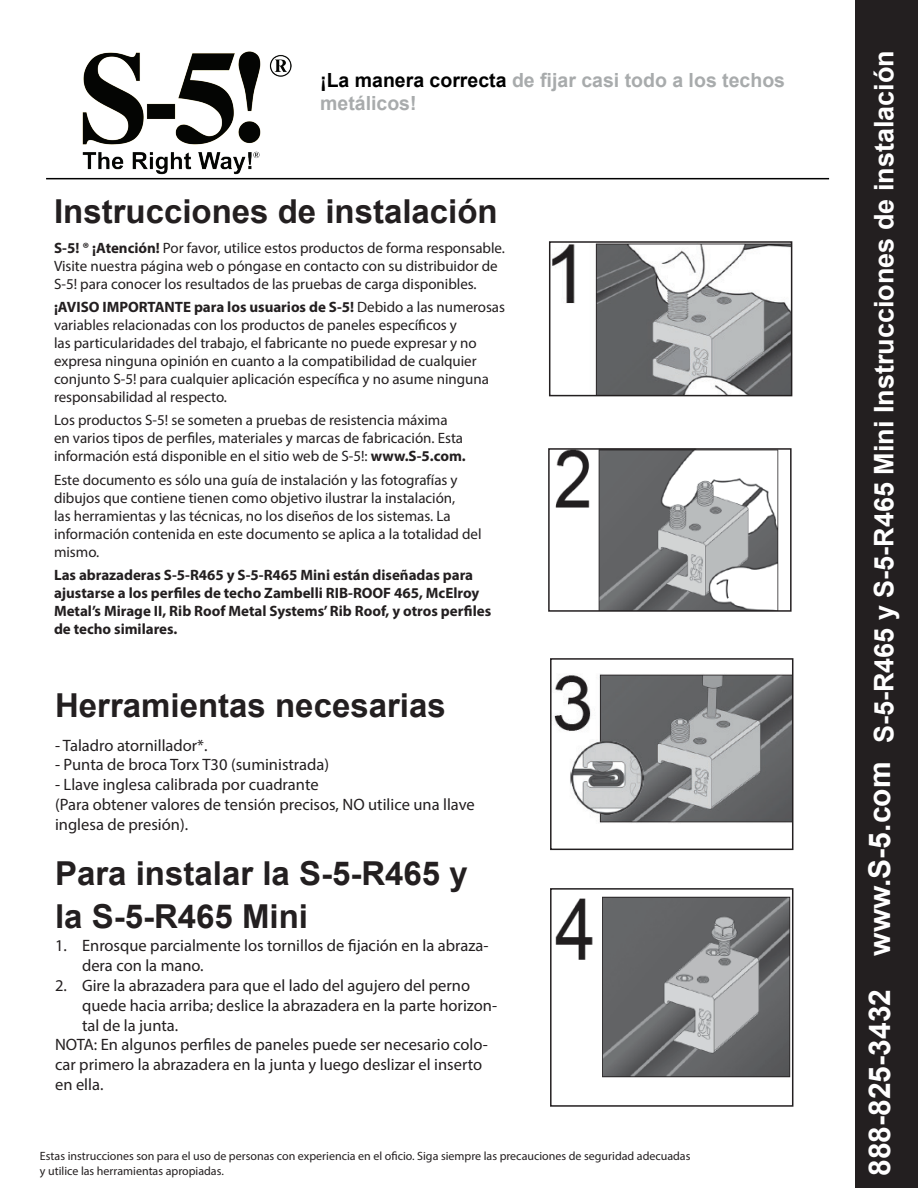
<style>
.page{position:relative;width:918px;height:1188px;background:#fff}
.page>*{position:absolute;margin:0;border:0;box-sizing:border-box;transform-origin:0 0}
.t1{font:700 33px/43.2px "Arial";color:#231f20}
.t2{font:700 27px "Arial";color:#fff}
.t3{font:700 19.5px/23.4px "Arial";color:#a8abac}
.t4{font:16.5px/19.8px "Myriad Pro";color:#231f20}
.t5{font:15px/18px "Myriad Pro";color:#231f20}
.t6{font:700 15px/18px "Myriad Pro";color:#231f20}
.t7{font:12px/14.4px "Myriad Pro";color:#231f20}
.s1{color:#000}
.s2{font-weight:700}
.s3{font-size:30px}
</style>
<div class="page">
<div style="left:856px;top:0;width:62px;height:1188px;background:#231f20"></div>
<hr style="left:46px;top:178px;width:783px;height:1px;background:#000">
<img style="left:554px;top:674px;width:236px;height:149px">
<div style="left:550px;top:658px;width:243px;height:192px;border:2px solid #231f20"></div>
<img style="left:555px;top:896px;width:235px;height:182px">
<div style="left:550px;top:888px;width:243px;height:219px;border:2px solid #231f20"></div>
<img style="left:552px;top:244px;width:237px;height:149px">
<div style="left:549px;top:241px;width:243px;height:155px;border:2px solid #231f20"></div>
<img style="left:555px;top:451px;width:224px;height:158px">
<div style="left:548px;top:448px;width:244px;height:164px;border:2px solid #231f20"></div>
<img style="left:54px;top:51px;width:263px;height:127px">
<h3 class="t3" style="left:320px;top:69px;width:466px"><span class="s1">¡La manera correcta</span> de fijar casi todo a los techos metálicos!</h3>
<h1 class="t1" style="left:54px;top:191px;width:445px">Instrucciones de instalación</h1>
<p class="t5" style="left:54px;top:238px;width:453px"><span class="s2">S-5! ® ¡Atención!</span> Por favor, utilice estos productos de forma responsable.<br>Visite nuestra página web o póngase en contacto con su distribuidor de<br>S-5! para conocer los resultados de las pruebas de carga disponibles.</p>
<p class="t5" style="left:54px;top:298px;width:453px"><span class="s2">¡AVISO IMPORTANTE para los usuarios de S-5!</span> Debido a las numerosas variables relacionadas con los productos de paneles específicos y<br>las particularidades del trabajo, el fabricante no puede expresar y no expresa ninguna opinión en cuanto a la compatibilidad de cualquier conjunto S-5! para cualquier aplicación específica y no asume ninguna responsabilidad al respecto.</p>
<p class="t5" style="left:54px;top:411px;width:413px">Los productos S-5! se someten a pruebas de resistencia máxima en varios tipos de perfiles, materiales y marcas de fabricación. Esta información está disponible en el sitio web de S-5!: <span class="s2">www.S-5.com.</span></p>
<p class="t5" style="left:54px;top:470px;width:429px">Este documento es sólo una guía de instalación y las fotografías y dibujos que contiene tienen como objetivo ilustrar la instalación,<br>las herramientas y las técnicas, no los diseños de los sistemas. La información contenida en este documento se aplica a la totalidad del mismo.</p>
<p class="t6" style="left:54px;top:566px;width:439px">Las abrazaderas S-5-R465 y S-5-R465 Mini están diseñadas para ajustarse a los perfiles de techo Zambelli RIB-ROOF 465, McElroy Metal’s Mirage II, Rib Roof Metal Systems’ Rib Roof, y otros perfiles de techo similares.</p>
<h1 class="t1" style="left:55px;top:685px;width:392px">Herramientas necesarias</h1>
<p class="t4" style="left:55px;top:735px;width:154px">- Taladro atornillador*.</p>
<p class="t4" style="left:55px;top:755px;width:276px">- Punta de broca Torx T30 (suministrada)</p>
<p class="t4" style="left:55px;top:774px;width:421px">- Llave inglesa calibrada por cuadrante<br>(Para obtener valores de tensión precisos, NO utilice una llave inglesa de presión).</p>
<h1 class="t1" style="left:55px;top:853px;width:414px">Para instalar la S-5-R465 y la S-5-R465 Mini</h1>
<p class="t4" style="left:82px;top:936px;width:408px;text-indent:-27px">1. Enrosque parcialmente los tornillos de fijación en la abraza&shy;dera con la mano.</p>
<p class="t4" style="left:55px;top:975px;width:417px">2. Gire la abrazadera para que el lado del agujero del perno</p>
<p class="t4" style="left:82px;top:995px;width:417px">quede hacia arriba; deslice la abrazadera en la parte horizon-</p>
<p class="t4" style="left:82px;top:1015px;width:98px">tal de la junta.</p>
<p class="t4" style="left:55px;top:1035px;width:434px">NOTA: En algunos perfiles de paneles puede ser necesario colo-</p>
<p class="t4" style="left:55px;top:1055px;width:429px">car primero la abrazadera en la junta y luego deslizar el inserto</p>
<p class="t4" style="left:55px;top:1074px;width:50px">en ella.</p>
<p class="t7" style="left:40px;top:1149px;width:652px">Estas instrucciones son para el uso de personas con experiencia en el oficio. Siga siempre las precauciones de seguridad adecuadas y utilice las herramientas apropiadas.</p>
<h2 class="t2" style="left:866px;top:1176px;width:1127px;rotate:-90deg"><span class="s3">888-825-3432 www.S-5.com</span> S-5-R465 y S-5-R465 Mini Instrucciones de instalación</h2>
</div>
